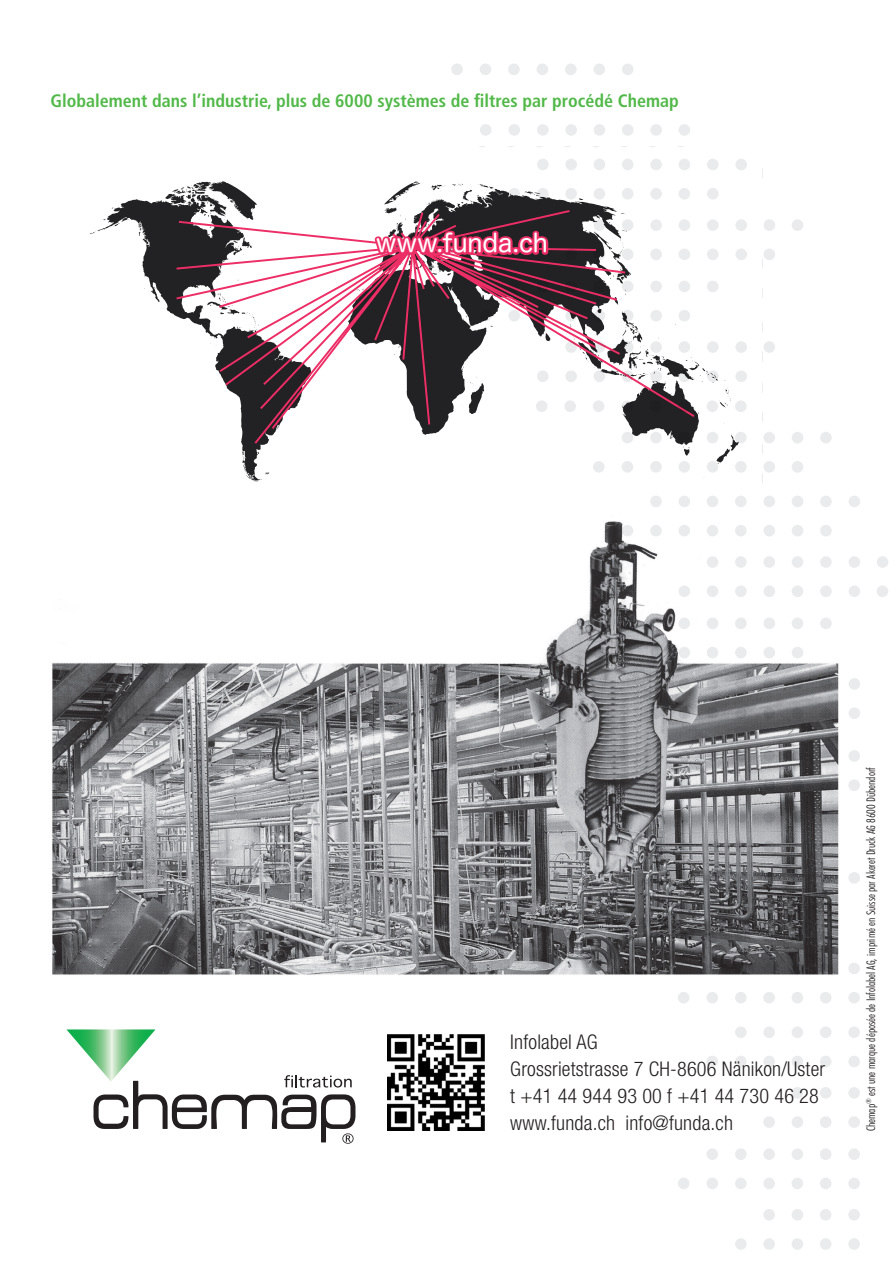
<style>
.page{position:relative;width:893px;height:1263px;background:#fff}
.page>*{position:absolute;margin:0;border:0;box-sizing:border-box;transform-origin:0 0}
.t1{font:25.05px "Hira Maru Pro W4";color:#fff}
.t2{font:300 condensed 20.25px/27px "Helvetica Neue LT";letter-spacing:.01em;color:#231f20}
.t3{font:700 condensed 18px "Frutiger";color:#51b948}
.t4{font:300 condensed 12px "Futura BT";color:#231f20}
</style>
<div class="page">
<div style="left:877px;top:585px;width:11px;height:12px;background:#eaebec;border-radius:50%"></div>
<div style="left:877px;top:556px;width:11px;height:12px;background:#eaebec;border-radius:50%"></div>
<div style="left:792px;top:496px;width:11px;height:11px;background:#eaebec;border-radius:50%"></div>
<div style="left:763px;top:496px;width:12px;height:11px;background:#eaebec;border-radius:50%"></div>
<div style="left:820px;top:496px;width:12px;height:11px;background:#eaebec;border-radius:50%"></div>
<div style="left:849px;top:496px;width:11px;height:11px;background:#eaebec;border-radius:50%"></div>
<div style="left:678px;top:496px;width:12px;height:11px;background:#eaebec;border-radius:50%"></div>
<div style="left:650px;top:496px;width:12px;height:11px;background:#eaebec;border-radius:50%"></div>
<div style="left:707px;top:496px;width:11px;height:11px;background:#eaebec;border-radius:50%"></div>
<div style="left:735px;top:496px;width:12px;height:11px;background:#eaebec;border-radius:50%"></div>
<div style="left:763px;top:461px;width:12px;height:12px;background:#eaebec;border-radius:50%"></div>
<div style="left:792px;top:461px;width:11px;height:12px;background:#eaebec;border-radius:50%"></div>
<div style="left:763px;top:432px;width:12px;height:11px;background:#eaebec;border-radius:50%"></div>
<div style="left:792px;top:432px;width:11px;height:11px;background:#eaebec;border-radius:50%"></div>
<div style="left:820px;top:432px;width:12px;height:11px;background:#eaebec;border-radius:50%"></div>
<div style="left:763px;top:341px;width:12px;height:12px;background:#eaebec;border-radius:50%"></div>
<div style="left:763px;top:249px;width:12px;height:11px;background:#eaebec;border-radius:50%"></div>
<div style="left:764px;top:219px;width:11px;height:12px;background:#eaebec;border-radius:50%"></div>
<div style="left:792px;top:219px;width:11px;height:12px;background:#eaebec;border-radius:50%"></div>
<div style="left:622px;top:124px;width:11px;height:12px;background:#eaebec;border-radius:50%"></div>
<div style="left:594px;top:124px;width:11px;height:12px;background:#eaebec;border-radius:50%"></div>
<div style="left:650px;top:124px;width:12px;height:12px;background:#eaebec;border-radius:50%"></div>
<div style="left:679px;top:124px;width:11px;height:12px;background:#eaebec;border-radius:50%"></div>
<div style="left:508px;top:124px;width:12px;height:12px;background:#eaebec;border-radius:50%"></div>
<div style="left:480px;top:124px;width:11px;height:12px;background:#eaebec;border-radius:50%"></div>
<div style="left:537px;top:124px;width:12px;height:12px;background:#eaebec;border-radius:50%"></div>
<div style="left:565px;top:124px;width:12px;height:12px;background:#eaebec;border-radius:50%"></div>
<div style="left:565px;top:64px;width:12px;height:11px;background:#eaebec;border-radius:50%"></div>
<div style="left:537px;top:64px;width:11px;height:11px;background:#eaebec;border-radius:50%"></div>
<div style="left:593px;top:64px;width:12px;height:11px;background:#eaebec;border-radius:50%"></div>
<div style="left:622px;top:64px;width:11px;height:11px;background:#eaebec;border-radius:50%"></div>
<div style="left:451px;top:64px;width:12px;height:11px;background:#eaebec;border-radius:50%"></div>
<div style="left:480px;top:64px;width:11px;height:11px;background:#eaebec;border-radius:50%"></div>
<div style="left:508px;top:64px;width:12px;height:11px;background:#eaebec;border-radius:50%"></div>
<div style="left:848px;top:1238px;width:12px;height:12px;background:#eaebec;border-radius:50%"></div>
<div style="left:763px;top:1238px;width:12px;height:12px;background:#eaebec;border-radius:50%"></div>
<div style="left:735px;top:1238px;width:12px;height:12px;background:#eaebec;border-radius:50%"></div>
<div style="left:792px;top:1238px;width:11px;height:12px;background:#eaebec;border-radius:50%"></div>
<div style="left:820px;top:1238px;width:11px;height:12px;background:#eaebec;border-radius:50%"></div>
<div style="left:792px;top:1209px;width:11px;height:11px;background:#eaebec;border-radius:50%"></div>
<div style="left:763px;top:1209px;width:12px;height:11px;background:#eaebec;border-radius:50%"></div>
<div style="left:820px;top:1209px;width:11px;height:11px;background:#eaebec;border-radius:50%"></div>
<div style="left:848px;top:1209px;width:12px;height:11px;background:#eaebec;border-radius:50%"></div>
<div style="left:820px;top:1177px;width:11px;height:12px;background:#eaebec;border-radius:50%"></div>
<div style="left:792px;top:1177px;width:11px;height:12px;background:#eaebec;border-radius:50%"></div>
<div style="left:848px;top:1177px;width:12px;height:12px;background:#eaebec;border-radius:50%"></div>
<div style="left:706px;top:1177px;width:12px;height:12px;background:#eaebec;border-radius:50%"></div>
<div style="left:678px;top:1177px;width:11px;height:12px;background:#eaebec;border-radius:50%"></div>
<div style="left:735px;top:1177px;width:12px;height:12px;background:#eaebec;border-radius:50%"></div>
<div style="left:763px;top:1177px;width:12px;height:12px;background:#eaebec;border-radius:50%"></div>
<div style="left:848px;top:1148px;width:12px;height:12px;background:#eaebec;border-radius:50%"></div>
<div style="left:820px;top:1148px;width:11px;height:12px;background:#eaebec;border-radius:50%"></div>
<div style="left:735px;top:1148px;width:12px;height:12px;background:#eaebec;border-radius:50%"></div>
<div style="left:706px;top:1148px;width:12px;height:12px;background:#eaebec;border-radius:50%"></div>
<div style="left:763px;top:1148px;width:12px;height:12px;background:#eaebec;border-radius:50%"></div>
<div style="left:792px;top:1148px;width:11px;height:12px;background:#eaebec;border-radius:50%"></div>
<div style="left:792px;top:1116px;width:11px;height:12px;background:#eaebec;border-radius:50%"></div>
<div style="left:763px;top:1116px;width:12px;height:12px;background:#eaebec;border-radius:50%"></div>
<div style="left:820px;top:1116px;width:11px;height:12px;background:#eaebec;border-radius:50%"></div>
<div style="left:848px;top:1116px;width:12px;height:12px;background:#eaebec;border-radius:50%"></div>
<div style="left:820px;top:1087px;width:11px;height:12px;background:#eaebec;border-radius:50%"></div>
<div style="left:792px;top:1087px;width:11px;height:12px;background:#eaebec;border-radius:50%"></div>
<div style="left:848px;top:1087px;width:12px;height:12px;background:#eaebec;border-radius:50%"></div>
<div style="left:848px;top:1056px;width:12px;height:11px;background:#eaebec;border-radius:50%"></div>
<div style="left:820px;top:1056px;width:11px;height:11px;background:#eaebec;border-radius:50%"></div>
<div style="left:735px;top:1056px;width:12px;height:11px;background:#eaebec;border-radius:50%"></div>
<div style="left:706px;top:1056px;width:12px;height:11px;background:#eaebec;border-radius:50%"></div>
<div style="left:763px;top:1056px;width:12px;height:11px;background:#eaebec;border-radius:50%"></div>
<div style="left:792px;top:1056px;width:11px;height:11px;background:#eaebec;border-radius:50%"></div>
<div style="left:848px;top:1026px;width:12px;height:12px;background:#eaebec;border-radius:50%"></div>
<div style="left:763px;top:1026px;width:12px;height:12px;background:#eaebec;border-radius:50%"></div>
<div style="left:735px;top:1026px;width:12px;height:12px;background:#eaebec;border-radius:50%"></div>
<div style="left:792px;top:1026px;width:11px;height:12px;background:#eaebec;border-radius:50%"></div>
<div style="left:820px;top:1026px;width:11px;height:12px;background:#eaebec;border-radius:50%"></div>
<div style="left:820px;top:992px;width:11px;height:11px;background:#eaebec;border-radius:50%"></div>
<div style="left:792px;top:992px;width:11px;height:11px;background:#eaebec;border-radius:50%"></div>
<div style="left:848px;top:992px;width:12px;height:11px;background:#eaebec;border-radius:50%"></div>
<div style="left:706px;top:992px;width:12px;height:11px;background:#eaebec;border-radius:50%"></div>
<div style="left:678px;top:992px;width:11px;height:11px;background:#eaebec;border-radius:50%"></div>
<div style="left:735px;top:992px;width:12px;height:11px;background:#eaebec;border-radius:50%"></div>
<div style="left:763px;top:992px;width:12px;height:11px;background:#eaebec;border-radius:50%"></div>
<svg style="left:89px;top:181px;width:650px;height:301px"></svg>
<svg style="left:174px;top:209px;width:523px;height:237px"></svg>
<svg style="left:373px;top:210px;width:177px;height:69px"></svg>
<svg style="left:66px;top:1029px;width:289px;height:115px"></svg>
<img style="left:52px;top:505px;width:808px;height:494px">
<img style="left:388px;top:1034px;width:96px;height:96px">
<p class="t3" style="left:50px;top:90px;width:630px">Globalement dans l’industrie, plus de 6000 systèmes de filtres par procédé Chemap</p>
<p class="t1" style="left:376px;top:221px;width:173px">www.funda.ch</p>
<p class="t2" style="left:510px;top:1028px;width:316px">Infolabel AG<br>Grossrietstrasse 7 CH-8606 Nänikon/Uster t +41 44 944 93 00 f +41 44 730 46 28 www.funda.ch info@funda.ch</p>
<p class="t4" style="left:863px;top:1131px;width:365px;rotate:-90deg">Chemap<sup>®</sup> est une marque déposée de Infolabel AG, imprimé en Suisse par Akeret Druck AG 8600 Dübendorf</p>
</div>
